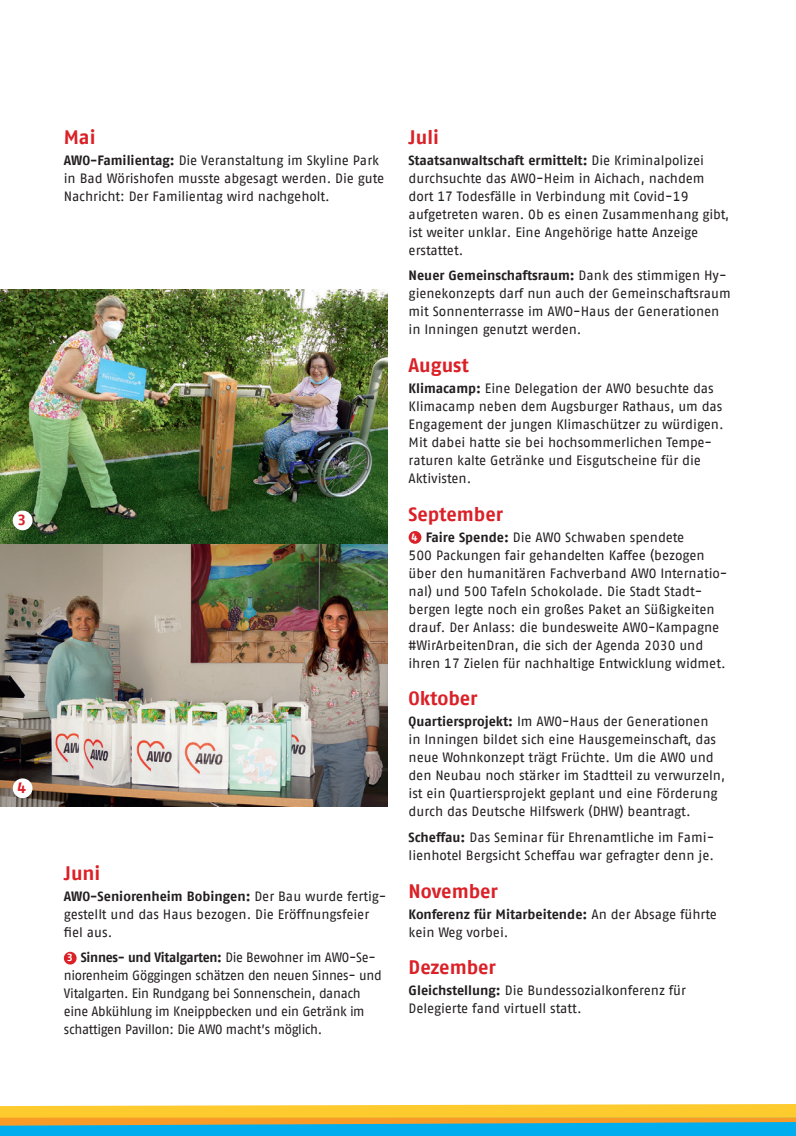
<style>
.page{position:relative;width:796px;height:1136px;background:#fff}
.page>*{position:absolute;margin:0;border:0;box-sizing:border-box;transform-origin:0 0}
.Zwischenhead{font:700 19.5px "AWO Fago Office";color:#da2128}
.Copy{font:700 14.85px "AWO Fago Office";color:#da2128}
.Copy-2{font:13.5px/18px "AWO Fago Office";color:#231f20}
.Copy-3{font:13.5px/18px "AWO Fago Office";letter-spacing:-.02em;color:#231f20}
.Copy-4{font:700 10.5px "AWO Fago Office";color:#fff}
.s1{font-weight:700}
</style>
<div class="page">
<div style="left:0;top:1116px;width:795px;height:19px;background:#00aeef"></div>
<svg style="left:0;top:1104px;width:795px;height:22px;background:#e3bd49"></svg>
<div style="left:408px;top:531px;width:13px;height:12px;background:#da2128;border-radius:50%"></div>
<div style="left:64px;top:951px;width:13px;height:13px;background:#da2128;border-radius:50%"></div>
<img style="left:0;top:289px;width:387px;height:255px">
<div style="left:13px;top:510px;width:19px;height:20px;background:#fff;border-radius:50%"></div>
<img style="left:0;top:544px;width:387px;height:262px">
<div style="left:13px;top:778px;width:19px;height:20px;background:#fff;border-radius:50%"></div>
<p class="Copy" style="left:17px;top:511px;width:10px">3</p>
<p class="Copy" style="left:17px;top:779px;width:10px">4</p>
<p class="Zwischenhead" style="left:64px;top:125px;width:33px">Mai</p>
<p class="Copy-2" style="left:64px;top:151px;width:322px"><span class="s1">AWO-Familientag:</span> Die Veranstaltung im Skyline Park in Bad Wörishofen musste abgesagt werden. Die gute<br>Nachricht: Der Familientag wird nachgeholt.</p>
<p class="Zwischenhead" style="left:64px;top:861px;width:38px">Juni</p>
<p class="Copy-2" style="left:64px;top:886px;width:324px"><span class="s1">AWO-Seniorenheim Bobingen:</span> Der Bau wurde fertig&shy;gestellt und das Haus bezogen. Die Eröffnungsfeier fiel aus.</p>
<p class="Copy-4" style="left:67px;top:951px;width:8px">3</p>
<p class="Copy-3" style="left:64px;top:948px;width:319px;text-indent:17px"><span class="s1">Sinnes- und Vitalgarten:</span> Die Bewohner im AWO-Se&shy;niorenheim Göggingen schätzen den neuen Sinnes- und Vitalgarten. Ein Rundgang bei Sonnenschein, danach eine Abkühlung im Kneippbecken und ein Getränk im schattigen Pavillon: Die AWO macht’s möglich.</p>
<p class="Zwischenhead" style="left:408px;top:125px;width:32px">Juli</p>
<p class="Copy-2" style="left:408px;top:151px;width:322px"><span class="s1">Staatsanwaltschaft ermittelt:</span> Die Kriminalpolizei durchsuchte das AWO-Heim in Aichach, nachdem dort 17 Todesfälle in Verbindung mit Covid-19 aufgetreten waren. Ob es einen Zusammenhang gibt, ist weiter unklar. Eine Angehörige hatte Anzeige erstattet.</p>
<p class="Copy-2" style="left:408px;top:266px;width:323px"><span class="s1">Neuer Gemeinschaftsraum:</span> Dank des stimmigen Hy&shy;gienekonzepts darf nun auch der Gemeinschaftsraum mit Sonnenterrasse im AWO-Haus der Generationen in Inningen genutzt werden.</p>
<p class="Zwischenhead" style="left:408px;top:354px;width:62px">August</p>
<p class="Copy-2" style="left:408px;top:379px;width:316px"><span class="s1">Klimacamp:</span> Eine Delegation der AWO besuchte das Klimacamp neben dem Augsburger Rathaus, um das Engagement der jungen Klimaschützer zu würdigen.<br>Mit dabei hatte sie bei hochsommerlichen Tempe&shy;raturen kalte Getränke und Eisgutscheine für die Aktivisten.</p>
<p class="Zwischenhead" style="left:408px;top:502px;width:96px">September</p>
<p class="Copy-4" style="left:411px;top:530px;width:8px">4</p>
<p class="Copy-2" style="left:408px;top:528px;width:320px;text-indent:17px"><span class="s1">Faire Spende:</span> Die AWO Schwaben spendete<br>500 Packungen fair gehandelten Kaffee (bezogen über den humanitären Fachverband AWO Internatio&shy;nal) und 500 Tafeln Schokolade. Die Stadt Stadt&shy;bergen legte noch ein großes Paket an Süßigkeiten drauf. Der Anlass: die bundesweite AWO-Kampagne #WirArbeitenDran, die sich der Agenda 2030 und ihren 17 Zielen für nachhaltige Entwicklung widmet.</p>
<p class="Zwischenhead" style="left:408px;top:687px;width:70px">Oktober</p>
<p class="Copy-2" style="left:408px;top:712px;width:318px"><span class="s1">Quartiersprojekt:</span> Im AWO-Haus der Generationen<br>in Inningen bildet sich eine Hausgemeinschaft, das neue Wohnkonzept trägt Früchte. Um die AWO und den Neubau noch stärker im Stadtteil zu verwurzeln, ist ein Quartiersprojekt geplant und eine Förderung durch das Deutsche Hilfswerk (DHW) beantragt.</p>
<p class="Copy-2" style="left:408px;top:828px;width:307px"><span class="s1">Scheffau:</span> Das Seminar für Ehrenamtliche im Fami&shy;lienhotel Bergsicht Scheffau war gefragter denn je.</p>
<p class="Zwischenhead" style="left:408px;top:879px;width:91px">November</p>
<p class="Copy-2" style="left:408px;top:904px;width:309px"><span class="s1">Konferenz für Mitarbeitende:</span> An der Absage führte kein Weg vorbei.</p>
<p class="Zwischenhead" style="left:408px;top:956px;width:89px">Dezember</p>
<p class="Copy-2" style="left:408px;top:981px;width:279px"><span class="s1">Gleichstellung:</span> Die Bundessozialkonferenz für<br>Delegierte fand virtuell statt.</p>
</div>
